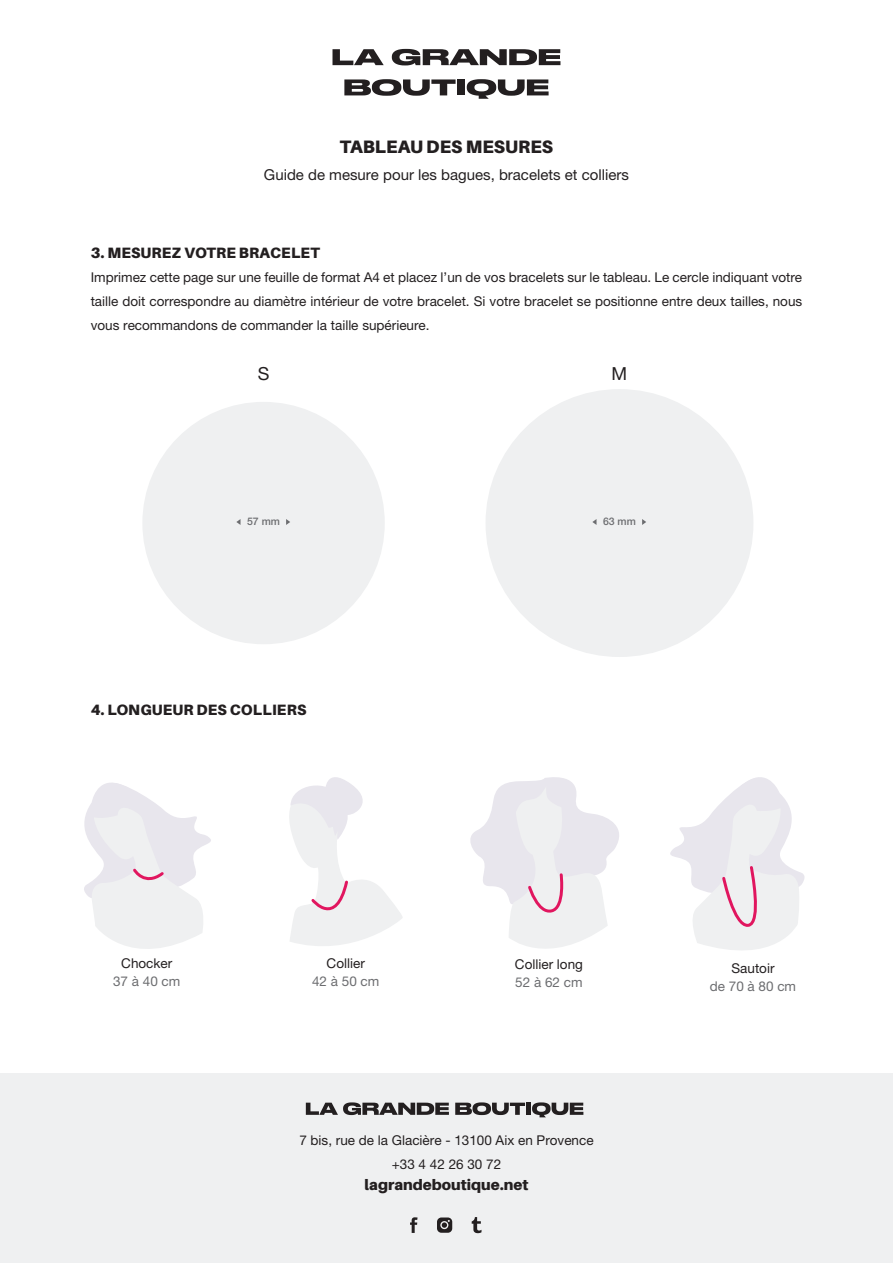
<style>
.page{position:relative;width:893px;height:1263px;background:#fff}
.page>*{position:absolute;margin:0;border:0;box-sizing:border-box;transform-origin:0 0}
.t1{font:900 18px "Aileron";color:#231f20}
.t2{font:18px "Helvetica Neue LT Pro";color:#231f20}
.t3{font:900 15px "Aileron";letter-spacing:.01em;color:#231f20}
.t4{font:15px "Helvetica Neue LT Pro";color:#231f20}
.t5{font:13.5px/24px "Helvetica Neue LT Pro";color:#231f20;text-align:justify}
.t6{font:13.5px "Helvetica Neue LT Pro";color:#6c6d70}
.t7{font:500 10.5px "Helvetica Neue LT Pro";color:#6c6d70}
</style>
<div class="page">
<div style="left:142px;top:402px;width:243px;height:242px;background:#eff0f1;border-radius:50%"></div>
<div style="left:486px;top:389px;width:267px;height:268px;background:#eff0f1;border-radius:50%"></div>
<svg style="left:236px;top:519px;width:4px;height:6px"></svg>
<svg style="left:286px;top:519px;width:4px;height:6px"></svg>
<svg style="left:592px;top:519px;width:4px;height:6px"></svg>
<svg style="left:642px;top:519px;width:4px;height:6px"></svg>
<svg style="left:84px;top:782px;width:127px;height:167px"></svg>
<svg style="left:289px;top:777px;width:114px;height:169px"></svg>
<svg style="left:470px;top:777px;width:149px;height:172px"></svg>
<svg style="left:670px;top:777px;width:135px;height:173px"></svg>
<div style="left:0;top:1074px;width:893px;height:189px;background:#eff0f1"></div>
<svg style="left:437px;top:1217px;width:15px;height:16px"></svg>
<svg style="left:410px;top:1217px;width:8px;height:16px"></svg>
<svg style="left:472px;top:1217px;width:9px;height:16px"></svg>
<svg style="left:306px;top:1102px;width:143px;height:13px"></svg>
<svg style="left:455px;top:1102px;width:70px;height:13px"></svg>
<div style="left:526px;top:1103px;width:5px;height:12px;background:#231f20"></div>
<svg style="left:532px;top:1102px;width:51px;height:15px"></svg>
<svg style="left:332px;top:49px;width:52px;height:16px"></svg>
<svg style="left:392px;top:49px;width:168px;height:16px"></svg>
<svg style="left:344px;top:79px;width:112px;height:17px"></svg>
<div style="left:457px;top:79px;width:8px;height:16px;background:#231f20"></div>
<svg style="left:467px;top:79px;width:82px;height:20px"></svg>
<p class="t1" style="left:340px;top:136px;width:215px">TABLEAU DES MESURES</p>
<p class="t4" style="left:264px;top:166px;width:367px">Guide de mesure pour les bagues, bracelets et colliers</p>
<p class="t3" style="left:91px;top:244px;width:231px">3. MESUREZ VOTRE BRACELET</p>
<p class="t5" style="left:91px;top:265px;width:713px">Imprimez cette page sur une feuille de format A4 et placez l’un de vos bracelets sur le tableau. Le cercle indiquant votre taille doit correspondre au diamètre intérieur de votre bracelet. Si votre bracelet se positionne entre deux tailles, nous vous recommandons de commander la taille supérieure.</p>
<p class="t2" style="left:258px;top:362px;width:13px">S</p>
<p class="t2" style="left:612px;top:362px;width:17px">M</p>
<p class="t7" style="left:247px;top:515px;width:34px">57 mm</p>
<p class="t7" style="left:603px;top:515px;width:34px">63 mm</p>
<p class="t3" style="left:91px;top:701px;width:217px">4. LONGUEUR DES COLLIERS</p>
<p class="t5" style="left:121px;top:951px;width:53px">Chocker</p>
<p class="t6" style="left:113px;top:973px;width:69px">37 à 40 cm</p>
<p class="t5" style="left:327px;top:951px;width:40px">Collier</p>
<p class="t6" style="left:312px;top:973px;width:69px">42 à 50 cm</p>
<p class="t5" style="left:515px;top:952px;width:69px">Collier long</p>
<p class="t6" style="left:515px;top:974px;width:69px">52 à 62 cm</p>
<p class="t5" style="left:299px;top:1128px;width:296px">7 bis, rue de la Glacière - 13100 Aix en Provence</p>
<p class="t5" style="left:392px;top:1152px;width:111px">+33 4 42 26 30 72</p>
<p class="t3" style="left:364px;top:1176px;width:165px">lagrandeboutique.net</p>
<p class="t5" style="left:731px;top:956px;width:44px">Sautoir</p>
<p class="t6" style="left:710px;top:978px;width:88px">de 70 à 80 cm</p>
</div>
